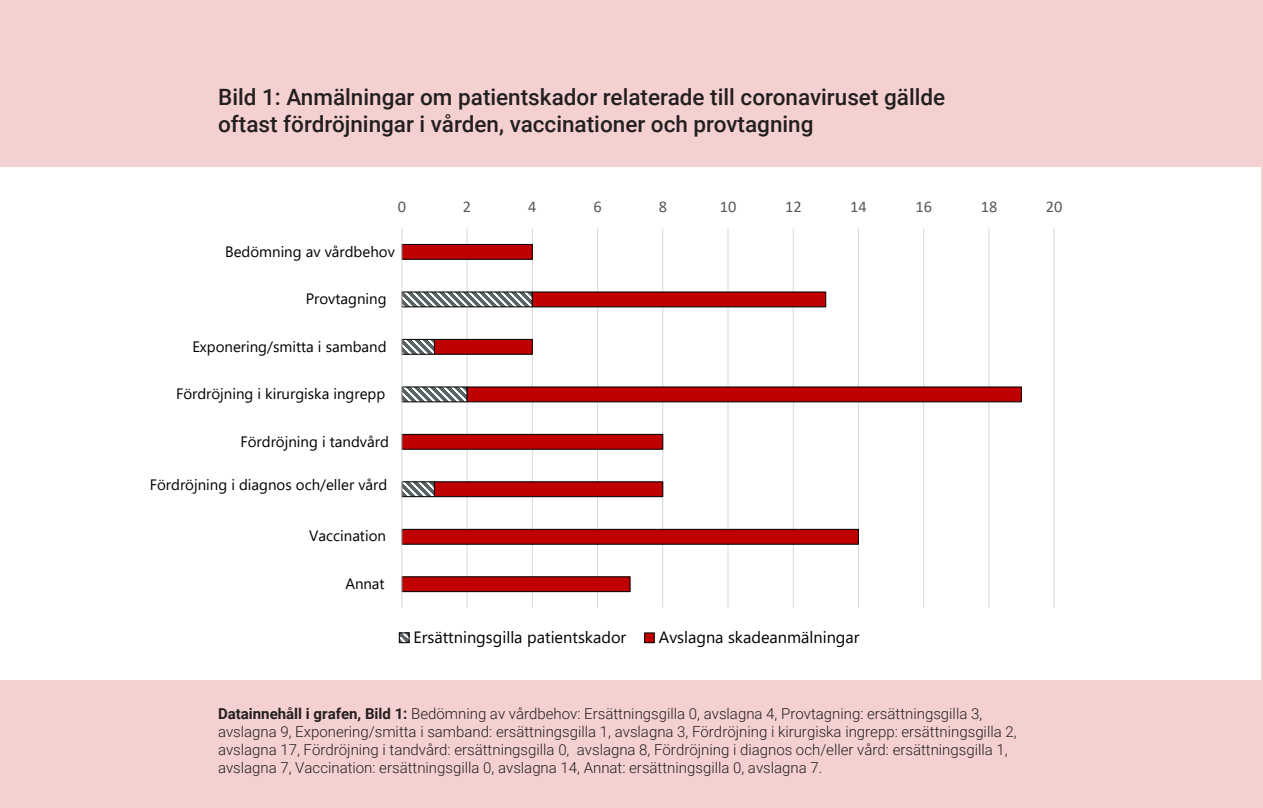
<style>
.page{position:relative;width:1263px;height:808px;background:#f4d0d1}
.page>*{position:absolute;margin:0;border:0;box-sizing:border-box;transform-origin:0 0}
.kuvan_otsikko{font:500 22.5px/27px "Roboto";color:#231f20}
.t1{font:16.35px "Segoe UI";color:#000}
.t2{font:16.35px "Calibri";letter-spacing:.005em;color:#595959}
.tietolaatikko_leipis{font:300 15px/18px "Roboto";color:#231f20}
.t3{font:15px "Segoe UI";color:#000}
.s1{font-weight:700}
</style>
<div class="page">
<div style="left:0;top:167px;width:1260px;height:512px;background:#fff"></div>
<hr style="left:467px;top:228px;width:1px;height:380px;background:#d9d9d9">
<hr style="left:532px;top:228px;width:1px;height:380px;background:#d9d9d9">
<hr style="left:597px;top:228px;width:1px;height:380px;background:#d9d9d9">
<hr style="left:662px;top:228px;width:1px;height:380px;background:#d9d9d9">
<hr style="left:727px;top:228px;width:1px;height:380px;background:#d9d9d9">
<hr style="left:793px;top:228px;width:1px;height:380px;background:#d9d9d9">
<hr style="left:858px;top:228px;width:1px;height:380px;background:#d9d9d9">
<hr style="left:923px;top:228px;width:1px;height:380px;background:#d9d9d9">
<hr style="left:988px;top:228px;width:1px;height:380px;background:#d9d9d9">
<hr style="left:1053px;top:228px;width:1px;height:380px;background:#d9d9d9">
<svg style="left:402px;top:243px;width:620px;height:350px"></svg>
<hr style="left:401px;top:228px;width:1px;height:380px;background:#d9d9d9">
<svg style="left:401px;top:634px;width:7px;height:7px"></svg>
<div style="left:399px;top:632px;width:11px;height:11px;border:1px solid #000"></div>
<div style="left:644px;top:633px;width:10px;height:10px;background:#c00000"></div>
<div style="left:644px;top:632px;width:11px;height:11px;border:1px solid #000"></div>
<p class="kuvan_otsikko" style="left:218px;top:83px;width:729px">Bild 1: Anmälningar om patientskador relaterade till coronaviruset gällde oftast fördröjningar i vården, vaccinationer och provtagning</p>
<p class="t2" style="left:398px;top:195px;width:10px">0</p>
<p class="t2" style="left:463px;top:195px;width:10px">2</p>
<p class="t2" style="left:528px;top:195px;width:10px">4</p>
<p class="t2" style="left:593px;top:195px;width:10px">6</p>
<p class="t2" style="left:659px;top:195px;width:10px">8</p>
<p class="t2" style="left:720px;top:195px;width:18px">10</p>
<p class="t2" style="left:785px;top:195px;width:18px">12</p>
<p class="t2" style="left:850px;top:195px;width:18px">14</p>
<p class="t2" style="left:915px;top:195px;width:18px">16</p>
<p class="t2" style="left:981px;top:195px;width:18px">18</p>
<p class="t2" style="left:1046px;top:195px;width:18px">20</p>
<p class="t3" style="left:225px;top:237px;width:171px">Bedömning av vårdbehov</p>
<p class="t3" style="left:306px;top:285px;width:82px">Provtagning</p>
<p class="t3" style="left:192px;top:332px;width:196px">Exponering/smitta i samband</p>
<p class="t3" style="left:176px;top:380px;width:211px">Fördröjning i kirurgiska ingrepp</p>
<p class="t3" style="left:324px;top:380px;width:64px">med vård</p>
<p class="t3" style="left:240px;top:427px;width:150px">Fördröjning i tandvård</p>
<p class="t3" style="left:150px;top:471px;width:239px">Fördröjning i diagnos och/eller vård</p>
<p class="t3" style="left:309px;top:521px;width:78px">Vaccination</p>
<p class="t3" style="left:345px;top:570px;width:41px">Annat</p>
<p class="t1" style="left:413px;top:622px;width:214px">Ersättningsgilla patientskador</p>
<p class="t1" style="left:659px;top:622px;width:202px">Avslagna skadeanmälningar</p>
<p class="tietolaatikko_leipis" style="left:218px;top:704px;width:800px"><span class="s1">Datainnehåll i grafen</span><span class="s1">,</span> <span class="s1">Bild 1</span><span class="s1">:</span> Bedömning av vårdbehov: Ersättningsgilla 0, avslagna 4, Provtagning: ersättningsgilla 3, avslagna 9, Exponering/smitta i samband: ersättningsgilla 1, avslagna 3, Fördröjning i kirurgiska ingrepp: ersättningsgilla 2, avslagna 17, Fördröjning i tandvård: ersättningsgilla 0, avslagna 8, Fördröjning i diagnos och/eller vård: ersättningsgilla 1, avslagna 7, Vaccination: ersättningsgilla 0, avslagna 14, Annat: ersättningsgilla 0, avslagna 7.</p>
</div>
